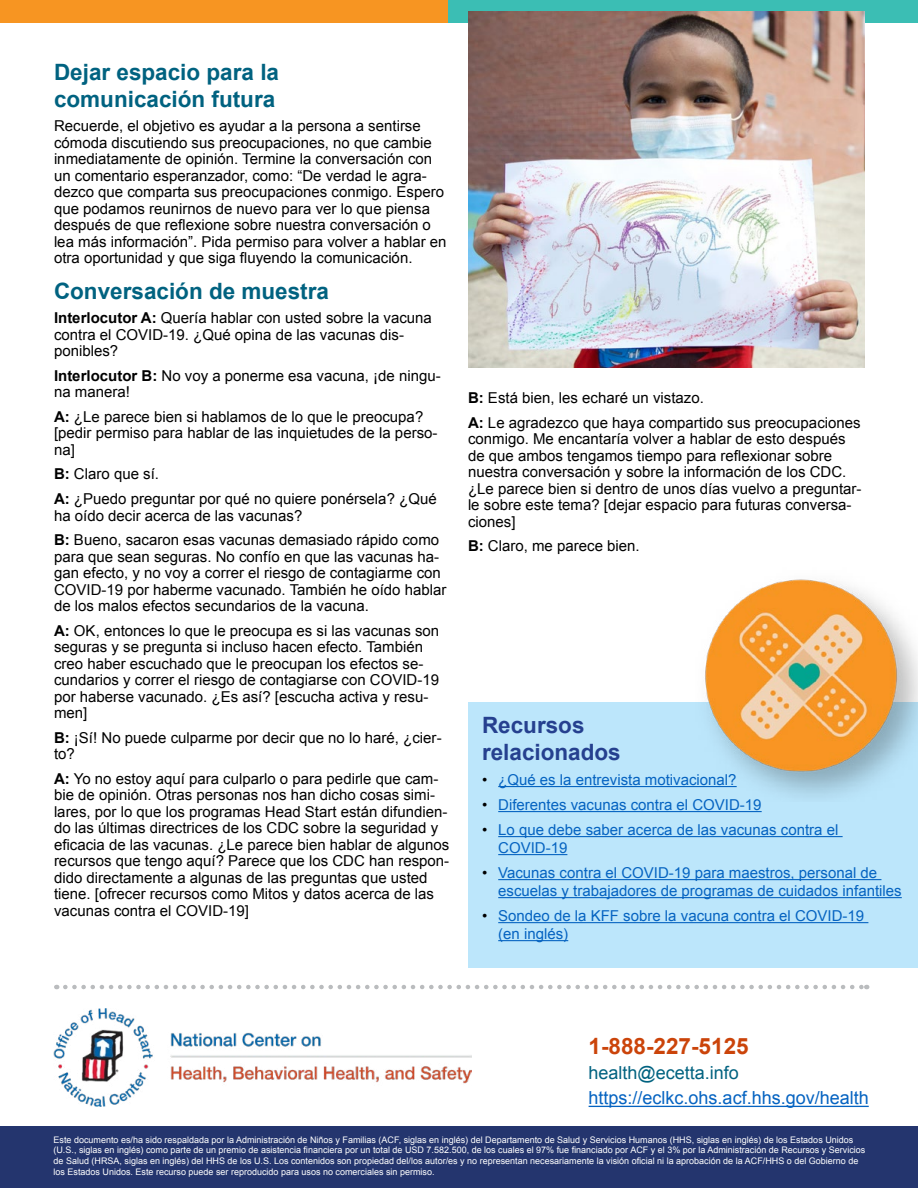
<style>
.page{position:relative;width:918px;height:1188px;background:#fff}
.page>*{position:absolute;margin:0;border:0;box-sizing:border-box;transform-origin:0 0}
.t1{font:700 22.5px/27px "Arial";color:#006280}
.t2{font:700 22.5px/27px "Arial";color:#25408f}
.t3{font:700 22.5px "Arial";color:#cb440a}
.t4{font:18px "Arial";color:#0563c1}
.t5{font:18px "Arial";color:#006280}
.t6{font:15px/16.5px "Arial";color:#000}
.t7{font:15px/18px "Arial";color:#0563c1}
.t8{font:9px/10.8px "Arial";color:#fff}
.s1{font-weight:700}
.s2{color:#000}
</style>
<div class="page">
<div style="left:0;top:0;width:918px;height:23px;background:#3bbeb4"></div>
<div style="left:0;top:0;width:448px;height:23px;background:#f79522"></div>
<div style="left:0;top:1127px;width:918px;height:61px;background:#24356e"></div>
<img style="left:468px;top:11px;width:396px;height:356px">
<div style="left:468px;top:702px;width:450px;height:266px;background:#bce6fb"></div>
<hr style="left:498px;top:786px;width:239px;height:1px;background:#0563c1">
<hr style="left:498px;top:811px;width:264px;height:1px;background:#0563c1">
<hr style="left:498px;top:836px;width:345px;height:1px;background:#0563c1">
<hr style="left:498px;top:854px;width:69px;height:1px;background:#0563c1">
<hr style="left:498px;top:879px;width:383px;height:1px;background:#0563c1">
<hr style="left:498px;top:897px;width:404px;height:1px;background:#0563c1">
<hr style="left:498px;top:922px;width:370px;height:1px;background:#0563c1">
<hr style="left:498px;top:940px;width:70px;height:1px;background:#0563c1">
<img style="left:686px;top:579px;width:232px;height:218px">
<img style="left:54px;top:1009px;width:418px;height:98px">
<hr style="left:589px;top:1106px;width:280px;height:1px;background:#0563c1">
<svg style="left:65px;top:985px;width:802px;height:4px"></svg>
<h2 class="t1" style="left:54px;top:59px;width:227px">Dejar espacio para la comunicación futura</h2>
<p class="t6" style="left:54px;top:118px;width:394px">Recuerde, el objetivo es ayudar a la persona a sentirse cómoda discutiendo sus preocupaciones, no que cambie inmediatamente de opinión. Termine la conversación con un comentario esperanzador, como: “De verdad le agra&shy;dezco que comparta sus preocupaciones conmigo. Espero que podamos reunirnos de nuevo para ver lo que piensa después de que reflexione sobre nuestra conversación o lea más información”. Pida permiso para volver a hablar en otra oportunidad y que siga fluyendo la comunicación.</p>
<h2 class="t1" style="left:54px;top:278px;width:277px">Conversación de muestra</h2>
<p class="t6" style="left:54px;top:310px;width:379px"><span class="s1">Interlocutor A:</span> Quería hablar con usted sobre la vacuna contra el COVID-19. ¿Qué opina de las vacunas dis&shy;ponibles?</p>
<p class="t6" style="left:54px;top:367px;width:388px"><span class="s1">Interlocutor B:</span> No voy a ponerme esa vacuna, ¡de ningu&shy;na manera!</p>
<p class="t6" style="left:54px;top:409px;width:385px"><span class="s1">A:</span> ¿Le parece bien si hablamos de lo que le preocupa? [pedir permiso para hablar de las inquietudes de la perso&shy;na]</p>
<p class="t6" style="left:54px;top:466px;width:107px"><span class="s1">B:</span> Claro que sí.</p>
<p class="t6" style="left:54px;top:491px;width:384px"><span class="s1">A:</span> ¿Puedo preguntar por qué no quiere ponérsela? ¿Qué ha oído decir acerca de las vacunas?</p>
<p class="t6" style="left:54px;top:532px;width:394px"><span class="s1">B:</span> Bueno, sacaron esas vacunas demasiado rápido como para que sean seguras. No confío en que las vacunas ha&shy;gan efecto, y no voy a correr el riesgo de contagiarme con COVID-19 por haberme vacunado. También he oído hablar de los malos efectos secundarios de la vacuna.</p>
<p class="t6" style="left:54px;top:622px;width:387px"><span class="s1">A:</span> OK, entonces lo que le preocupa es si las vacunas son seguras y se pregunta si incluso hacen efecto. También creo haber escuchado que le preocupan los efectos se&shy;cundarios y correr el riesgo de contagiarse con COVID-19 por haberse vacunado. ¿Es así? [escucha activa y resu&shy;men]</p>
<p class="t6" style="left:54px;top:730px;width:389px"><span class="s1">B:</span> ¡Sí! No puede culparme por decir que no lo haré, ¿cier&shy;to?</p>
<p class="t6" style="left:54px;top:771px;width:397px"><span class="s1">A:</span> Yo no estoy aquí para culparlo o para pedirle que cam&shy;bie de opinión. Otras personas nos han dicho cosas simi&shy;lares, por lo que los programas Head Start están difundien&shy;do las últimas directrices de los CDC sobre la seguridad y eficacia de las vacunas. ¿Le parece bien hablar de algunos recursos que tengo aquí? Parece que los CDC han respon&shy;dido directamente a algunas de las preguntas que usted tiene. [ofrecer recursos como Mitos y datos acerca de las vacunas contra el COVID-19]</p>
<p class="t6" style="left:468px;top:390px;width:237px"><span class="s1">B:</span> Está bien, les echaré un vistazo.</p>
<p class="t6" style="left:468px;top:414px;width:395px"><span class="s1">A:</span> Le agradezco que haya compartido sus preocupaciones conmigo. Me encantaría volver a hablar de esto después de que ambos tengamos tiempo para reflexionar sobre nuestra conversación y sobre la información de los CDC. ¿Le parece bien si dentro de unos días vuelvo a preguntar&shy;le sobre este tema? [dejar espacio para futuras conversa&shy;ciones]</p>
<p class="t6" style="left:468px;top:538px;width:173px"><span class="s1">B:</span> Claro, me parece bien.</p>
<h2 class="t2" style="left:482px;top:712px;width:140px">Recursos relacionados</h2>
<p class="t7" style="left:482px;top:771px;width:256px"><span class="s2">•</span> ¿Qué es la entrevista motivacional?</p>
<p class="t7" style="left:482px;top:796px;width:281px"><span class="s2">•</span> Diferentes vacunas contra el COVID-19</p>
<p class="t7" style="left:498px;top:821px;width:342px;text-indent:-16px"><span class="s2">•</span> Lo que debe saber acerca de las vacunas contra el<br>COVID-19</p>
<p class="t7" style="left:498px;top:864px;width:405px;text-indent:-16px"><span class="s2">•</span> Vacunas contra el COVID-19 para maestros, personal de escuelas y trabajadores de programas de cuidados infantiles</p>
<p class="t7" style="left:498px;top:907px;width:367px;text-indent:-16px"><span class="s2">•</span> Sondeo de la KFF sobre la vacuna contra el COVID-19 (en inglés)</p>
<p class="t3" style="left:589px;top:1031px;width:162px">1-888-227-5125</p>
<p class="t5" style="left:589px;top:1061px;width:152px">health@ecetta.info</p>
<p class="t4" style="left:589px;top:1086px;width:282px">https://eclkc.ohs.acf.hhs.gov/health</p>
<p class="t8" style="left:54px;top:1134px;width:813px">Este documento es/ha sido respaldada por la Administración de Niños y Familias (ACF, siglas en inglés) del Departamento de Salud y Servicios Humanos (HHS, siglas en inglés) de los Estados Unidos (U.S., siglas en inglés) como parte de un premio de asistencia financiera por un total de USD 7.582.500, de los cuales el 97% fue financiado por ACF y el 3% por la Administración de Recursos y Servicios de Salud (HRSA, siglas en inglés) del HHS de los U.S. Los contenidos son propiedad del/los autor/es y no representan necesariamente la visión oficial ni la aprobación de la ACF/HHS o del Gobierno de los Estados Unidos. Este recurso puede ser reproducido para usos no comerciales sin permiso.</p>
</div>
